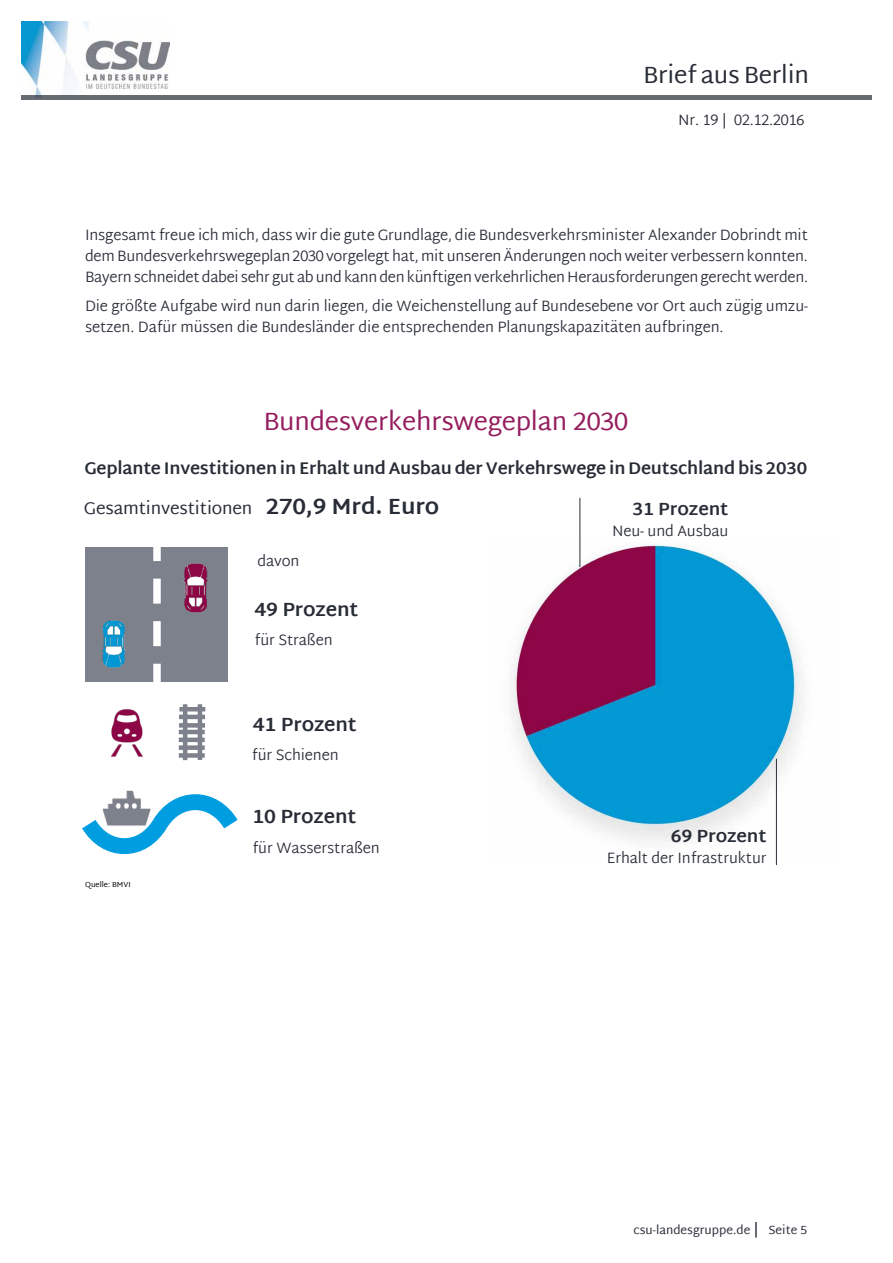
<style>
.page{position:relative;width:893px;height:1263px;background:#fff}
.page>*{position:absolute;margin:0;border:0;box-sizing:border-box;transform-origin:0 0}
._03_BaB_Ü_Beere_Arti{font:25.5px "Martel Sans";letter-spacing:-.01em;color:#951d5e}
.t1{font:24px "Martel Sans";letter-spacing:-.01em;color:#282c36}
.Absatzformat_1{font:700 19.5px "Martel Sans";letter-spacing:-.01em;color:#282c36}
._04_BaB_Fließtext{font:700 18px "Martel Sans";letter-spacing:-.01em;color:#282c36}
.Absatzformat_1-2{font:700 17.25px "Martel Sans";letter-spacing:-.015em;color:#282c36}
._04_BaB_Fließtext-2{font:17.25px "Martel Sans";letter-spacing:-.01em;color:#282c36}
._04_BaB_Fließtext-3{font:300 15px/21px "Martel Sans";letter-spacing:-.01em;color:#282c36;text-align:justify}
.Absatzformat_1-3{font:300 15px "Martel Sans";letter-spacing:-.01em;color:#282c36}
.t2{font:12px "Martel Sans";color:#282c36}
._13_BaB_Rechtevermer{font:7.5px "Martel Sans";color:#000}
.s1{font-weight:700;font-size:22.5px}
.s2{font-size:15px}
</style>
<div class="page">
<img style="left:21px;top:21px;width:149px;height:75px">
<hr style="left:21px;top:96px;width:851px;height:4px;background:#686b72">
<img style="left:511px;top:539px;width:291px;height:325px">
<hr style="left:579px;top:498px;width:1px;height:69px;background:#282c36">
<hr style="left:776px;top:759px;width:1px;height:106px;background:#282c36">
<div style="left:86px;top:547px;width:142px;height:134px;background:#7d818c"></div>
<svg style="left:153px;top:547px;width:8px;height:135px"></svg>
<img style="left:182px;top:563px;width:26px;height:50px">
<img style="left:102px;top:620px;width:24px;height:48px">
<svg style="left:82px;top:795px;width:156px;height:59px"></svg>
<img style="left:93px;top:790px;width:66px;height:49px">
<div style="left:179px;top:723px;width:26px;height:5px;background:#7d818c"></div>
<hr style="left:179px;top:707px;width:26px;height:4px;background:#7d818c">
<hr style="left:179px;top:730px;width:26px;height:4px;background:#7d818c">
<div style="left:179px;top:753px;width:26px;height:5px;background:#7d818c"></div>
<div style="left:179px;top:745px;width:26px;height:5px;background:#7d818c"></div>
<div style="left:179px;top:737px;width:26px;height:5px;background:#7d818c"></div>
<hr style="left:179px;top:715px;width:26px;height:4px;background:#7d818c">
<hr style="left:183px;top:704px;width:4px;height:56px;background:#7d818c">
<hr style="left:198px;top:704px;width:4px;height:56px;background:#7d818c">
<img style="left:112px;top:709px;width:30px;height:48px">
<h2 class="t1" style="left:643px;top:61px;width:167px">Brief aus Berlin</h2>
<p class="_04_BaB_Fließtext-3" style="left:678px;top:110px;width:128px">Nr. 19 | 02.12.2016</p>
<p class="_04_BaB_Fließtext-3" style="left:85px;top:225px;width:724px">Insgesamt freue ich mich, dass wir die gute Grundlage, die Bundesverkehrsminister Alexander Dobrindt mit dem Bundesverkehrswegeplan 2030 vorgelegt hat, mit unseren Änderungen noch weiter verbessern konnten.<br>Bayern schneidet dabei sehr gut ab und kann den künftigen verkehrlichen Herausforderungen gerecht werden.</p>
<p class="_04_BaB_Fließtext-3" style="left:85px;top:296px;width:724px">Die größte Aufgabe wird nun darin liegen, die Weichenstellung auf Bundesebene vor Ort auch zügig umzu&shy;setzen. Dafür müssen die Bundesländer die entsprechenden Planungskapazitäten aufbringen.</p>
<p class="_03_BaB_Ü_Beere_Arti" style="left:263px;top:407px;width:366px">Bundesverkehrswegeplan 2030</p>
<p class="Absatzformat_1-2" style="left:85px;top:457px;width:724px">Geplante Investitionen in Erhalt und Ausbau der Verkehrswege in Deutschland bis 2030</p>
<p class="_04_BaB_Fließtext-2" style="left:84px;top:498px;width:357px">Gesamtinvestitionen <span class="s1">270,9 Mrd. Euro</span></p>
<p class="Absatzformat_1-3" style="left:257px;top:550px;width:43px">davon</p>
<p class="Absatzformat_1" style="left:255px;top:597px;width:105px">49 Prozent</p>
<p class="Absatzformat_1-3" style="left:255px;top:629px;width:80px">für Straßen</p>
<p class="Absatzformat_1" style="left:253px;top:713px;width:105px">41 Prozent</p>
<p class="Absatzformat_1-3" style="left:252px;top:744px;width:88px">für Schienen</p>
<p class="_13_BaB_Rechtevermer" style="left:85px;top:880px;width:47px">Quelle: BMVI</p>
<p class="Absatzformat_1" style="left:253px;top:805px;width:105px">10 Prozent</p>
<p class="Absatzformat_1-3" style="left:253px;top:837px;width:129px">für Wasserstraßen</p>
<p class="_04_BaB_Fließtext" style="left:632px;top:499px;width:97px">31 Prozent</p>
<p class="_04_BaB_Fließtext-3" style="left:612px;top:522px;width:118px">Neu- und Ausbau</p>
<p class="_04_BaB_Fließtext" style="left:671px;top:825px;width:97px">69 Prozent</p>
<p class="_04_BaB_Fließtext-3" style="left:607px;top:848px;width:161px">Erhalt der Infrastruktur</p>
<p class="t2" style="left:633px;top:1223px;width:175px">csu-landesgruppe.de <span class="s2">|</span> Seite 5</p>
</div>
